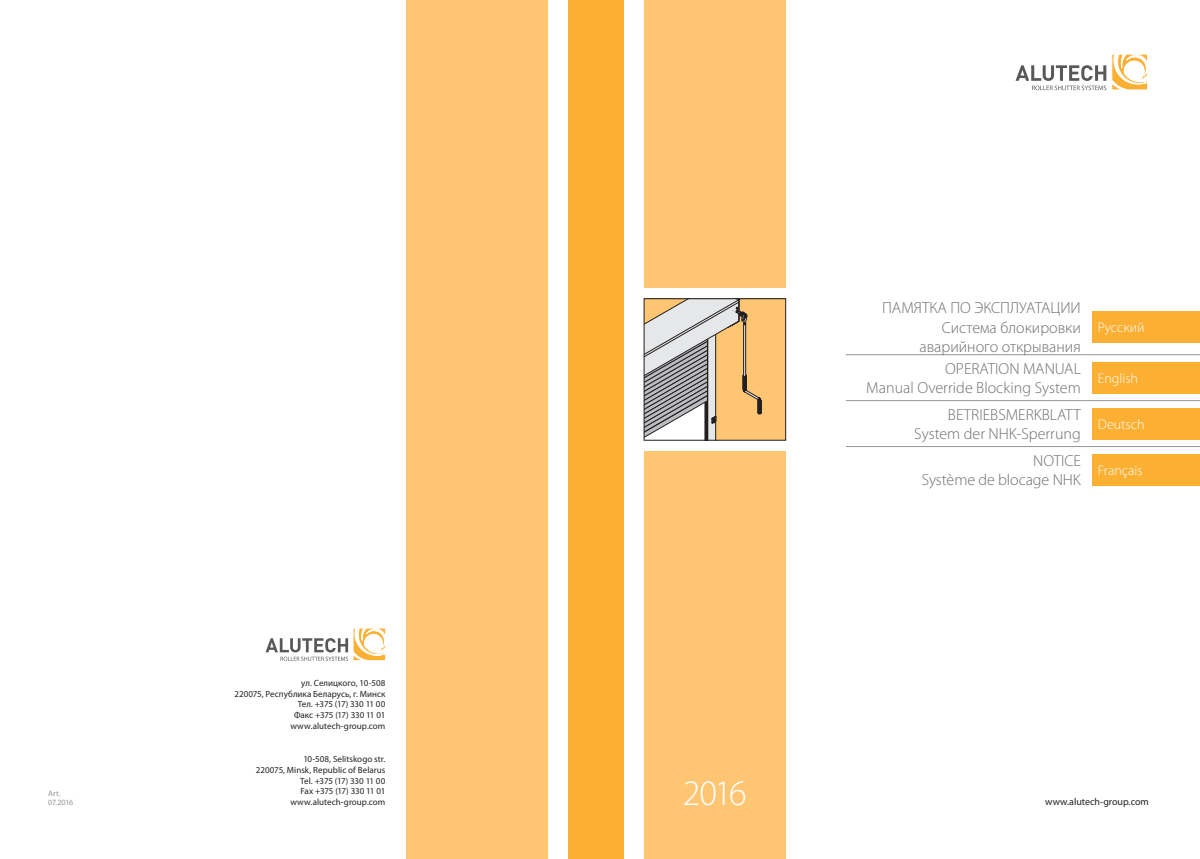
<style>
.page{position:relative;width:1200px;height:859px;background:#fff}
.page>*{position:absolute;margin:0;border:0;box-sizing:border-box;transform-origin:0 0}
.Заголовок_брошюры{font:300 36px "Myriad Pro";color:#fff}
.С1{font:300 16px/19.2px "Myriad Pro";color:#6c6d70;text-align:right}
.t1{font:300 14px "Myriad Pro";color:#fff}
.t2{font:10px "Myriad Pro";color:#231f20}
.Конец{font:9px "Myriad Pro";color:#231f20}
.Конец-2{font:9px "Myriad Pro";letter-spacing:-.03em;color:#231f20}
.Конец-3{font:9px "Myriad Pro";letter-spacing:-.025em;color:#231f20}
.Конец-4{font:8px "Myriad Pro";letter-spacing:-.01em;color:#939598}
</style>
<div class="page">
<div style="left:405px;top:0;width:142px;height:859px;background:#fec672"></div>
<div style="left:568px;top:0;width:27px;height:859px;background:#fbb033"></div>
<svg style="left:265px;top:628px;width:121px;height:33px"></svg>
<div style="left:595px;top:0;width:28px;height:859px;background:#fbb033"></div>
<div style="left:643px;top:452px;width:142px;height:407px;background:#fec672"></div>
<div style="left:643px;top:0;width:142px;height:287px;background:#fec672"></div>
<hr style="left:845px;top:354px;width:238px;height:1px;background:#939598">
<hr style="left:1083px;top:354px;width:116px;height:1px;background:#939598">
<hr style="left:845px;top:400px;width:238px;height:1px;background:#939598">
<hr style="left:1083px;top:400px;width:116px;height:1px;background:#939598">
<hr style="left:845px;top:446px;width:238px;height:1px;background:#939598">
<hr style="left:1083px;top:446px;width:116px;height:1px;background:#939598">
<div style="left:1091px;top:311px;width:108px;height:31px;background:#fbb033"></div>
<div style="left:1091px;top:362px;width:108px;height:31px;background:#fbb033"></div>
<div style="left:1091px;top:408px;width:108px;height:31px;background:#fbb033"></div>
<div style="left:1091px;top:454px;width:108px;height:31px;background:#fbb033"></div>
<svg style="left:1015px;top:54px;width:132px;height:36px"></svg>
<svg style="left:645px;top:301px;width:138px;height:137px"></svg>
<p class="Конец-4" style="left:48px;top:788px;width:14px">Art.</p>
<p class="Конец-4" style="left:48px;top:797px;width:27px">07.2016</p>
<p class="Конец" style="left:301px;top:677px;width:86px">ул. Селицкого, 10-508</p>
<p class="Конец" style="left:234px;top:688px;width:152px">220075, Республика Беларусь, г. Минск</p>
<p class="Конец-2" style="left:298px;top:699px;width:89px">Тел. +375 (17) 330 11 00</p>
<p class="Конец-3" style="left:294px;top:710px;width:93px">Факс +375 (17) 330 11 01</p>
<p class="Конец" style="left:290px;top:720px;width:96px">www.alutech-group.com</p>
<p class="Конец" style="left:303px;top:753px;width:84px">10-508, Selitskogo str.</p>
<p class="Конец" style="left:256px;top:764px;width:131px">220075, Minsk, Republic of Belarus</p>
<p class="Конец-2" style="left:300px;top:775px;width:87px">Tel. +375 (17) 330 11 00</p>
<p class="Конец-2" style="left:300px;top:786px;width:86px">Fax +375 (17) 330 11 01</p>
<p class="Конец" style="left:290px;top:796px;width:96px">www.alutech-group.com</p>
<p class="Заголовок_брошюры" style="left:682px;top:771px;width:65px">2016</p>
<p class="С1" style="left:881px;top:298px;width:200px">ПАМЯТКА ПО ЭКСПЛУАТАЦИИ</p>
<p class="С1" style="left:919px;top:318px;width:163px">Система блокировки аварийного открывания</p>
<p class="t1" style="left:1097px;top:319px;width:48px">Русский</p>
<p class="С1" style="left:866px;top:359px;width:216px">OPERATION MANUAL<br>Manual Override Blocking System</p>
<p class="t1" style="left:1097px;top:370px;width:42px">English</p>
<p class="С1" style="left:914px;top:405px;width:168px">BETRIEBSMERKBLATT<br>System der NHK-Sperrung</p>
<p class="t1" style="left:1097px;top:416px;width:48px">Deutsch</p>
<p class="С1" style="left:1032px;top:451px;width:49px">NOTICE</p>
<p class="С1" style="left:921px;top:470px;width:161px">Système de blocage NHK</p>
<p class="t1" style="left:1097px;top:462px;width:46px">Français</p>
<p class="t2" style="left:1044px;top:796px;width:105px">www.alutech-group.com</p>
</div>
